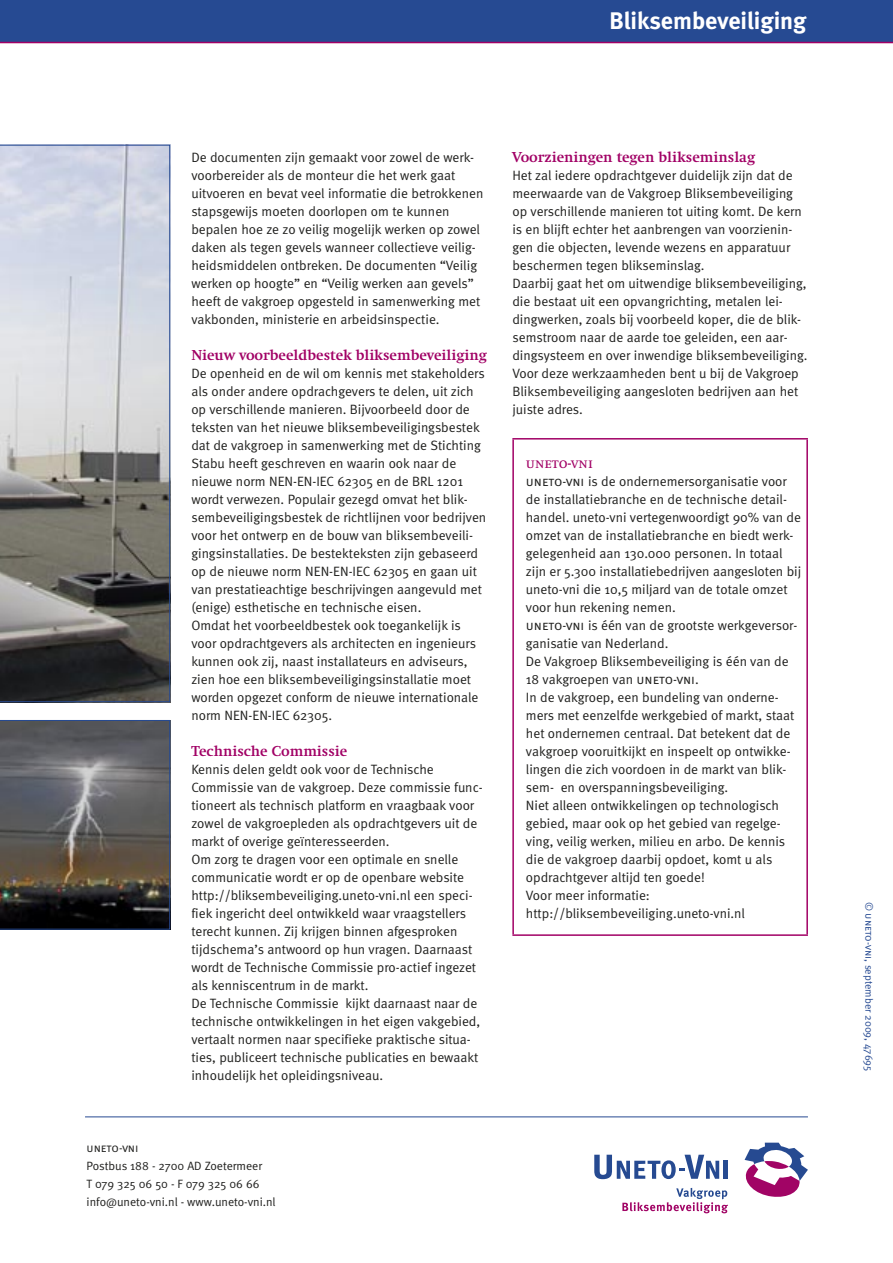
<style>
.page{position:relative;width:893px;height:1263px;background:#fff}
.page>*{position:absolute;margin:0;border:0;box-sizing:border-box;transform-origin:0 0}
.t1{font:700 24px "Meta";color:#fff}
.t2{font:700 15px "Swift EF";color:#a10065}
.t3{font:15px "Swift SCEF";color:#a10065}
.t4{font:13.5px/18px "Meta Normal";color:#20201e}
.t5{font:12px/18px "Meta Normal";color:#20201e}
.t6{font:12px "Meta Normal Caps";color:#20201e}
.t7{font:10.5px "Meta Normal";color:#264a92}
.s1{font-family:"Meta Normal Caps"}
</style>
<div class="page">
<svg style="left:0;top:145px;width:170px;height:557px;background:#a1a3a6"></svg>
<svg style="left:0;top:720px;width:170px;height:209px;background:#545150"></svg>
<hr style="left:512px;top:438px;width:296px;height:2px;background:#a10065">
<hr style="left:512px;top:439px;width:2px;height:495px;background:#a10065">
<hr style="left:806px;top:439px;width:2px;height:495px;background:#a10065">
<hr style="left:512px;top:934px;width:296px;height:2px;background:#a10065">
<div style="left:0;top:0;width:893px;height:43px;background:#264a92"></div>
<hr style="left:0;top:42px;width:893px;height:1px;background:#a10065">
<hr style="left:724px;top:1161px;width:4px;height:18px;background:#264a91">
<svg style="left:744px;top:1143px;width:64px;height:54px"></svg>
<svg style="left:594px;top:1155px;width:125px;height:24px"></svg>
<svg style="left:622px;top:1188px;width:106px;height:25px"></svg>
<hr style="left:85px;top:1116px;width:723px;height:1px;background:#264a92">
<h1 class="t1" style="left:609px;top:7px;width:198px">Bliksembeveiliging</h1>
<p class="t4" style="left:191px;top:148px;width:294px">De documenten zijn gemaakt voor zowel de werk&shy;voorbereider als de monteur die het werk gaat uitvoeren en bevat veel informatie die betrokkenen stapsgewijs moeten doorlopen om te kunnen bepalen hoe ze zo veilig mogelijk werken op zowel daken als tegen gevels wanneer collectieve veilig&shy;heidsmiddelen ontbreken. De documenten “Veilig werken op hoogte” en “Veilig werken aan gevels” heeft de vakgroep opgesteld in samenwerking met vakbonden, ministerie en arbeidsinspectie.</p>
<p class="t2" style="left:191px;top:347px;width:297px">Nieuw voorbeeldbestek bliksembeveiliging</p>
<p class="t4" style="left:191px;top:364px;width:296px">De openheid en de wil om kennis met stakeholders als onder andere opdrachgevers te delen, uit zich op verschillende manieren. Bijvoorbeeld door de teksten van het nieuwe bliksembeveiligingsbestek dat de vakgroep in samenwerking met de Stichting Stabu heeft geschreven en waarin ook naar de nieuwe norm NEN-EN-IEC 62305 en de BRL 1201 wordt verwezen. Populair gezegd omvat het blik&shy;sembeveiligingsbestek de richtlijnen voor bedrijven voor het ontwerp en de bouw van bliksembeveili&shy;gingsinstallaties. De bestekteksten zijn gebaseerd op de nieuwe norm NEN-EN-IEC 62305 en gaan uit van prestatieachtige beschrijvingen aangevuld met (enige) esthetische en technische eisen.<br>Omdat het voorbeeldbestek ook toegankelijk is voor opdrachtgevers als architecten en ingenieurs kunnen ook zij, naast installateurs en adviseurs, zien hoe een bliksembeveiligingsinstallatie moet worden opgezet conform de nieuwe internationale norm NEN-EN-IEC 62305.</p>
<p class="t2" style="left:191px;top:743px;width:158px">Technische Commissie</p>
<p class="t4" style="left:191px;top:760px;width:293px">Kennis delen geldt ook voor de Technische Commissie van de vakgroep. Deze commissie func&shy;tioneert als technisch platform en vraagbaak voor zowel de vakgroepleden als opdrachtgevers uit de markt of overige geïnteresseerden.<br>Om zorg te dragen voor een optimale en snelle communicatie wordt er op de openbare website http://bliksembeveiliging.uneto-vni.nl een speci&shy;fiek ingericht deel ontwikkeld waar vraagstellers terecht kunnen. Zij krijgen binnen afgesproken tijdschema’s antwoord op hun vragen. Daarnaast wordt de Technische Commissie pro-actief ingezet als kenniscentrum in de markt.<br>De Technische Commissie kijkt daarnaast naar de technische ontwikkelingen in het eigen vakgebied, vertaalt normen naar specifieke praktische situa&shy;ties, publiceert technische publicaties en bewaakt inhoudelijk het opleidingsniveau.</p>
<p class="t2" style="left:512px;top:149px;width:244px">Voorzieningen tegen blikseminslag</p>
<p class="t4" style="left:512px;top:166px;width:297px">Het zal iedere opdrachtgever duidelijk zijn dat de meerwaarde van de Vakgroep Bliksembeveiliging op verschillende manieren tot uiting komt. De kern is en blijft echter het aanbrengen van voorzienin&shy;gen die objecten, levende wezens en apparatuur beschermen tegen blikseminslag.<br>Daarbij gaat het om uitwendige bliksembeveiliging, die bestaat uit een opvangrichting, metalen lei&shy;dingwerken, zoals bij voorbeeld koper, die de blik&shy;semstroom naar de aarde toe geleiden, een aar&shy;dingsysteem en over inwendige bliksembeveiliging.<br>Voor deze werkzaamheden bent u bij de Vakgroep Bliksembeveiliging aangesloten bedrijven aan het juiste adres.</p>
<p class="t3" style="left:526px;top:455px;width:69px">uneto‑vni</p>
<p class="t4" style="left:526px;top:472px;width:277px"><span class="s1">uneto‑vni</span> is de ondernemersorganisatie voor de installatiebranche en de technische detail&shy;handel. uneto‑vni vertegenwoordigt 90% van de omzet van de installatiebranche en biedt werk&shy;gelegenheid aan 130.000 personen. In totaal zijn er 5.300 installatiebedrijven aangesloten bij uneto‑vni die 10,5 miljard van de totale omzet voor hun rekening nemen.<br><span class="s1">uneto‑vni</span> is één van de grootste werkgeversor&shy;ganisatie van Nederland.<br>De Vakgroep Bliksembeveiliging is één van de 18 vakgroepen van <span class="s1">uneto‑vni</span>.<br>In de vakgroep, een bundeling van onderne&shy;mers met eenzelfde werkgebied of markt, staat het ondernemen centraal. Dat betekent dat de vakgroep vooruitkijkt en inspeelt op ontwikke&shy;lingen die zich voordoen in de markt van blik&shy;sem- en overspanningsbeveiliging.<br>Niet alleen ontwikkelingen op technologisch gebied, maar ook op het gebied van regelge&shy;ving, veilig werken, milieu en arbo. De kennis die de vakgroep daarbij opdoet, komt u als opdrachtgever altijd ten goede!<br>Voor meer informatie: http://bliksembeveiliging.uneto-vni.nl</p>
<p class="t6" style="left:87px;top:1141px;width:54px">uneto-vni</p>
<p class="t5" style="left:87px;top:1157px;width:191px">Postbus 188 - 2700 AD Zoetermeer<br>T 079 325 06 50 - F 079 325 06 66 info@uneto-vni.nl - www.uneto-vni.nl</p>
<p class="t7" style="left:875px;top:902px;width:171px;rotate:90deg">© <span class="s1">uneto-vni</span>, september 2009, 47695</p>
</div>
